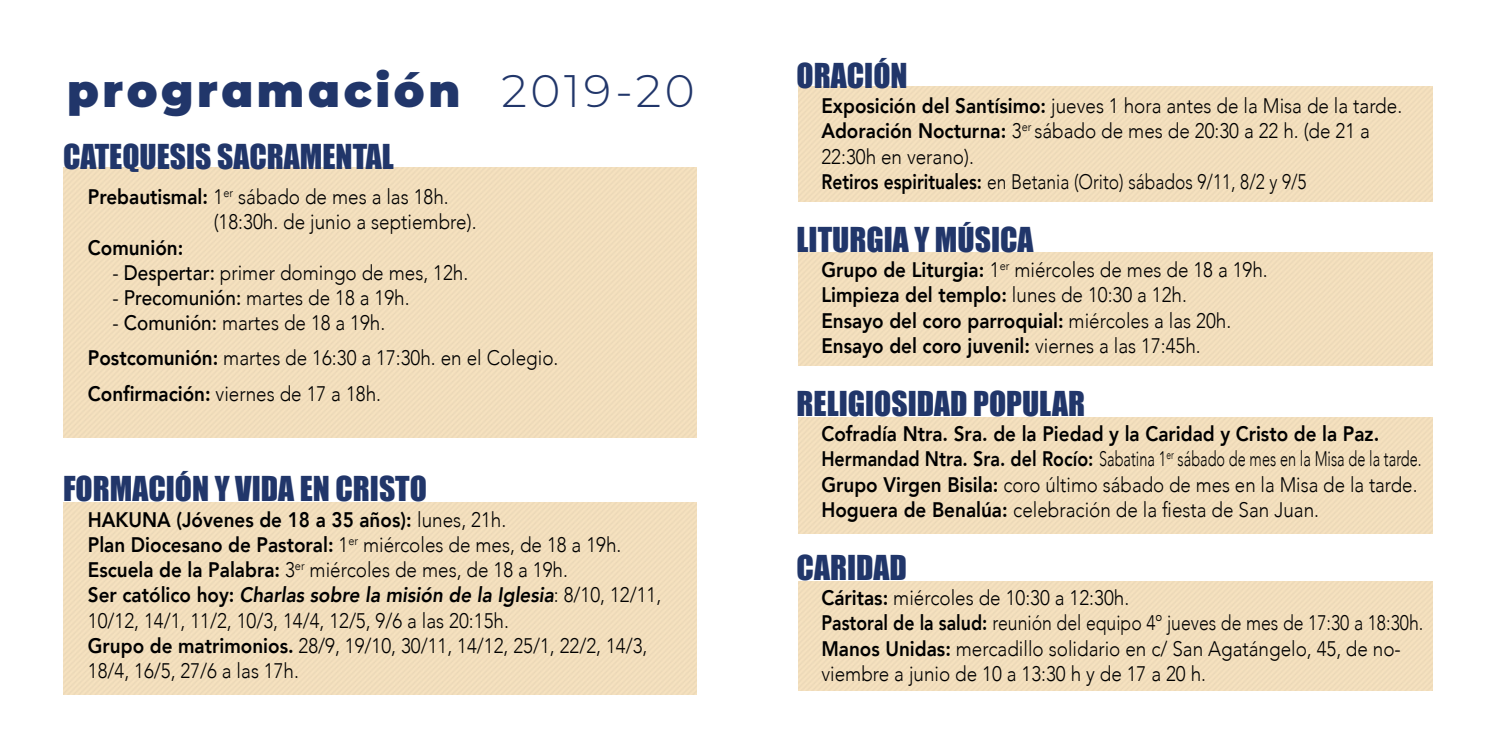
<style>
.page{position:relative;width:1489px;height:735px;background:#fff}
.page>*{position:absolute;margin:0;border:0;box-sizing:border-box;transform-origin:0 0}
.t1{font:900 45.5px "Montserrat Alternates";letter-spacing:.08em;color:#21366a}
.t2{font:31.5px "Impact";color:#21366a}
.t3{font:300 21px/25.2px "Avenir";color:#000;scale:.9 1}
.t4{font:800 21px/25.2px "Avenir";color:#000;scale:.9 1}
.s1{font-weight:300}
.s2{font-weight:800}
.s3{font-weight:500}
.s4{font-weight:800;font-style:italic}
</style>
<div class="page">
<h1 class="t1" style="left:67px;top:57px;width:629px">programación <span class="s1">2019-20</span></h1>
<h2 class="t2" style="left:63px;top:132px;width:332px">CATEQUESIS SACRAMENTAL</h2>
<p class="t3" style="left:214px;top:184px;width:294px;text-indent:-126px"><span class="s2">Prebautismal:</span> 1<sup>er</sup> sábado de mes a las 18h. (18:30h. de junio a septiembre).</p>
<p class="t4" style="left:88px;top:234px;width:108px">Comunión:</p>
<p class="t3" style="left:113px;top:260px;width:396px">- <span class="s3">Despertar:</span> primer domingo de mes, 12h.</p>
<p class="t3" style="left:113px;top:285px;width:331px">- <span class="s3">Precomunión:</span> martes de 18 a 19h.</p>
<p class="t3" style="left:88px;top:305px;width:524px;line-height:35.2px;text-indent:25px">- <span class="s3">Comunión:</span> martes de 18 a 19h.<br><span class="s2">Postcomunión:</span> martes de 16:30 a 17:30h. en el Colegio.<br><span class="s2">Confirmación:</span> viernes de 17 a 18h.</p>
<h2 class="t2" style="left:63px;top:464px;width:365px">FORMACIÓN Y VIDA EN CRISTO</h2>
<p class="t3" style="left:88px;top:506px;width:638px"><span class="s2">HAKUNA (Jóvenes de 18 a 35 años):</span> lunes, 21h.<br><span class="s2">Plan Diocesano de Pastoral:</span> 1<sup>er</sup> miércoles de mes, de 18 a 19h.<br><span class="s2">Escuela de la Palabra:</span> 3<sup>er</sup> miércoles de mes, de 18 a 19h.<br><span class="s2">Ser católico hoy:</span> <span class="s4">Charlas sobre la misión de la Iglesia</span>: 8/10, 12/11, 10/12, 14/1, 11/2, 10/3, 14/4, 12/5, 9/6 a las 20:15h.<br><span class="s2">Grupo de matrimonios.</span> 28/9, 19/10, 30/11, 14/12, 25/1, 22/2, 14/3, 18/4, 16/5, 27/6 a las 17h.</p>
<h2 class="t2" style="left:796px;top:51px;width:112px">ORACIÓN</h2>
<p class="t3" style="left:821px;top:93px;width:647px"><span class="s2">Exposición del Santísimo:</span> jueves 1 hora antes de la Misa de la tarde.<br><span class="s2">Adoración Nocturna:</span> 3<sup>er</sup> sábado de mes de 20:30 a 22 h. (de 21 a 22:30h en verano).<br><span class="s2">Retiros espirituales:</span> en Betania (Orito) sábados 9/11, 8/2 y 9/5</p>
<h2 class="t2" style="left:796px;top:215px;width:238px">LITURGIA Y MÚSICA</h2>
<p class="t4" style="left:821px;top:257px;width:497px">Grupo de Liturgia: <span class="s1">1</span><sup>er</sup> <span class="s1">miércoles de mes de 18 a 19h.<br></span>Limpieza del templo: <span class="s1">lunes de 10:30 a 12h.<br></span>Ensayo del coro parroquial: <span class="s1">miércoles a las 20h.<br></span>Ensayo del coro juvenil: <span class="s1">viernes a las 17:45h.</span></p>
<h2 class="t2" style="left:796px;top:379px;width:290px">RELIGIOSIDAD POPULAR</h2>
<p class="t4" style="left:821px;top:421px;width:668px">Cofradía Ntra. Sra. de la Piedad y la Caridad y Cristo de la Paz.<br>Hermandad Ntra. Sra. del Rocío: <span class="s1">Sabatina 1</span><sup>er</sup> <span class="s1">sábado de mes en la Misa de la tarde.<br></span>Grupo Virgen Bisila: <span class="s1">coro último sábado de mes en la Misa de la tarde.<br></span>Hoguera de Benalúa: <span class="s1">celebración de la fiesta de San Juan.</span></p>
<h2 class="t2" style="left:796px;top:543px;width:112px">CARIDAD</h2>
<p class="t3" style="left:821px;top:585px;width:670px"><span class="s2">Cáritas:</span> miércoles de 10:30 a 12:30h.<br><span class="s2">Pastoral de la salud:</span> reunión del equipo 4º jueves de mes de 17:30 a 18:30h.<br><span class="s2">Manos Unidas:</span> mercadillo solidario en c/ San Agatángelo, 45, de no&shy;viembre a junio de 10 a 13:30 h y de 17 a 20 h.</p>
</div>
